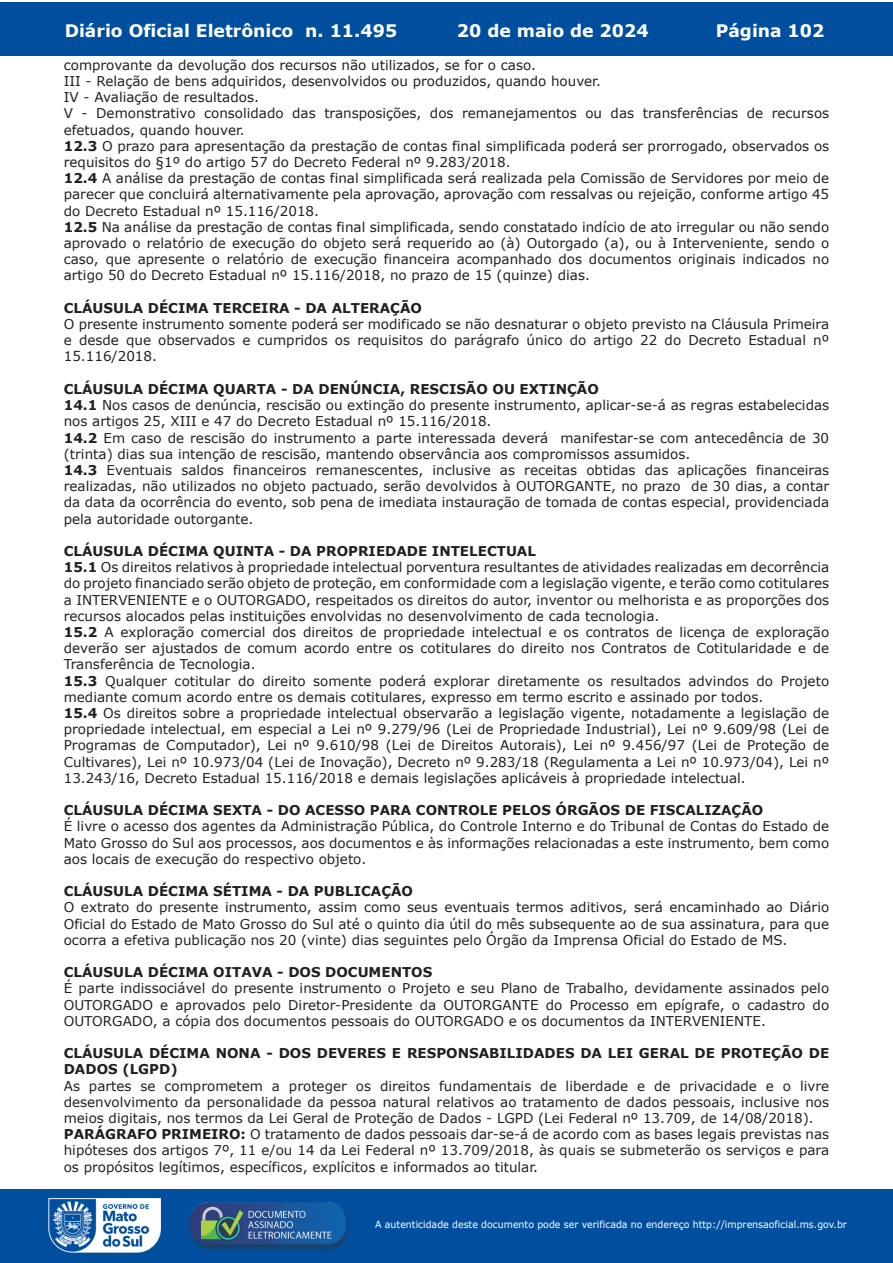
<style>
.page{position:relative;width:893px;height:1263px;background:#fff}
.page>*{position:absolute;margin:0;border:0;box-sizing:border-box;transform-origin:0 0}
.t1{font:700 17.25px "Verdana";color:#fff}
.t2{font:13.5px/16.2px "Verdana";color:#231f20}
.t3{font:700 13.5px/16.2px "Verdana";color:#231f20}
.t4{font:9.9px "Verdana";color:#fff;scale:.95 1}
.s1{font-weight:700}
</style>
<div class="page">
<div style="left:0;top:2px;width:893px;height:53px;background:#004f9f"></div>
<div style="left:1px;top:1189px;width:892px;height:74px;background:#004f9f"></div>
<img style="left:49px;top:1198px;width:111px;height:54px">
<img style="left:185px;top:1201px;width:168px;height:54px">
<p class="t1" style="left:65px;top:18px;width:334px">Diário Oficial Eletrônico n. 11.495</p>
<p class="t1" style="left:457px;top:18px;width:193px">20 de maio de 2024</p>
<p class="t1" style="left:716px;top:18px;width:110px">Página 102</p>
<p class="t2" style="left:64px;top:57px;width:767px">comprovante da devolução dos recursos não utilizados, se for o caso.<br>III - Relação de bens adquiridos, desenvolvidos ou produzidos, quando houver.<br>IV - Avaliação de resultados.<br>V - Demonstrativo consolidado das transposições, dos remanejamentos ou das transferências de recursos efetuados, quando houver.<br><span class="s1">12.3</span> O prazo para apresentação da prestação de contas final simplificada poderá ser prorrogado, observados os requisitos do §1º do artigo 57 do Decreto Federal nº 9.283/2018.<br><span class="s1">12.4</span> A análise da prestação de contas final simplificada será realizada pela Comissão de Servidores por meio de parecer que concluirá alternativamente pela aprovação, aprovação com ressalvas ou rejeição, conforme artigo 45 do Decreto Estadual nº 15.116/2018.<br><span class="s1">12.5</span> Na análise da prestação de contas final simplificada, sendo constatado indício de ato irregular ou não sendo aprovado o relatório de execução do objeto será requerido ao (à) Outorgado (a), ou à Interveniente, sendo o caso, que apresente o relatório de execução financeira acompanhado dos documentos originais indicados no artigo 50 do Decreto Estadual nº 15.116/2018, no prazo de 15 (quinze) dias.</p>
<p class="t3" style="left:64px;top:300px;width:360px">CLÁUSULA DÉCIMA TERCEIRA - DA ALTERAÇÃO</p>
<p class="t2" style="left:64px;top:316px;width:767px;text-align:justify">O presente instrumento somente poderá ser modificado se não desnaturar o objeto previsto na Cláusula Primeira e desde que observados e cumpridos os requisitos do parágrafo único do artigo 22 do Decreto Estadual nº 15.116/2018.</p>
<p class="t2" style="left:64px;top:381px;width:767px"><span class="s1">CLÁUSULA DÉCIMA QUARTA - DA DENÚNCIA, RESCISÃO OU EXTINÇÃO<br>14.1</span> Nos casos de denúncia, rescisão ou extinção do presente instrumento, aplicar-se-á as regras estabelecidas nos artigos 25, XIII e 47 do Decreto Estadual nº 15.116/2018.<br><span class="s1">14.2</span> Em caso de rescisão do instrumento a parte interessada deverá manifestar-se com antecedência de 30 (trinta) dias sua intenção de rescisão, mantendo observância aos compromissos assumidos.<br><span class="s1">14.3</span> Eventuais saldos financeiros remanescentes, inclusive as receitas obtidas das aplicações financeiras realizadas, não utilizados no objeto pactuado, serão devolvidos à OUTORGANTE, no prazo de 30 dias, a contar da data da ocorrência do evento, sob pena de imediata instauração de tomada de contas especial, providenciada pela autoridade outorgante.</p>
<p class="t2" style="left:64px;top:543px;width:767px"><span class="s1">CLÁUSULA DÉCIMA QUINTA - DA PROPRIEDADE INTELECTUAL<br>15.1</span> Os direitos relativos à propriedade intelectual porventura resultantes de atividades realizadas em decorrência do projeto financiado serão objeto de proteção, em conformidade com a legislação vigente, e terão como cotitulares a INTERVENIENTE e o OUTORGADO, respeitados os direitos do autor, inventor ou melhorista e as proporções dos recursos alocados pelas instituições envolvidas no desenvolvimento de cada tecnologia.<br><span class="s1">15.2</span> A exploração comercial dos direitos de propriedade intelectual e os contratos de licença de exploração deverão ser ajustados de comum acordo entre os cotitulares do direito nos Contratos de Cotitularidade e de Transferência de Tecnologia.<br><span class="s1">15.3</span> Qualquer cotitular do direito somente poderá explorar diretamente os resultados advindos do Projeto mediante comum acordo entre os demais cotitulares, expresso em termo escrito e assinado por todos.<br><span class="s1">15.4</span> Os direitos sobre a propriedade intelectual observarão a legislação vigente, notadamente a legislação de propriedade intelectual, em especial a Lei nº 9.279/96 (Lei de Propriedade Industrial), Lei nº 9.609/98 (Lei de Programas de Computador), Lei nº 9.610/98 (Lei de Direitos Autorais), Lei nº 9.456/97 (Lei de Proteção de Cultivares), Lei nº 10.973/04 (Lei de Inovação), Decreto nº 9.283/18 (Regulamenta a Lei nº 10.973/04), Lei nº 13.243/16, Decreto Estadual 15.116/2018 e demais legislações aplicáveis à propriedade intelectual.</p>
<p class="t3" style="left:64px;top:802px;width:701px">CLÁUSULA DÉCIMA SEXTA - DO ACESSO PARA CONTROLE PELOS ÓRGÃOS DE FISCALIZAÇÃO</p>
<p class="t2" style="left:64px;top:818px;width:767px;text-align:justify">É livre o acesso dos agentes da Administração Pública, do Controle Interno e do Tribunal de Contas do Estado de Mato Grosso do Sul aos processos, aos documentos e às informações relacionadas a este instrumento, bem como aos locais de execução do respectivo objeto.</p>
<p class="t3" style="left:64px;top:883px;width:351px">CLÁUSULA DÉCIMA SÉTIMA - DA PUBLICAÇÃO</p>
<p class="t2" style="left:64px;top:899px;width:767px;text-align:justify">O extrato do presente instrumento, assim como seus eventuais termos aditivos, será encaminhado ao Diário Oficial do Estado de Mato Grosso do Sul até o quinto dia útil do mês subsequente ao de sua assinatura, para que ocorra a efetiva publicação nos 20 (vinte) dias seguintes pelo Órgão da Imprensa Oficial do Estado de MS.</p>
<p class="t3" style="left:64px;top:964px;width:370px">CLÁUSULA DÉCIMA OITAVA - DOS DOCUMENTOS</p>
<p class="t2" style="left:64px;top:980px;width:767px;text-align:justify">É parte indissociável do presente instrumento o Projeto e seu Plano de Trabalho, devidamente assinados pelo OUTORGADO e aprovados pelo Diretor-Presidente da OUTORGANTE do Processo em epígrafe, o cadastro do OUTORGADO, a cópia dos documentos pessoais do OUTORGADO e os documentos da INTERVENIENTE.</p>
<p class="t3" style="left:64px;top:1045px;width:767px">CLÁUSULA DÉCIMA NONA - DOS DEVERES E RESPONSABILIDADES DA LEI GERAL DE PROTEÇÃO DE<br>DADOS (LGPD)</p>
<p class="t2" style="left:64px;top:1077px;width:767px">As partes se comprometem a proteger os direitos fundamentais de liberdade e de privacidade e o livre desenvolvimento da personalidade da pessoa natural relativos ao tratamento de dados pessoais, inclusive nos meios digitais, nos termos da Lei Geral de Proteção de Dados - LGPD (Lei Federal nº 13.709, de 14/08/2018).<br><span class="s1">PARÁGRAFO PRIMEIRO:</span> O tratamento de dados pessoais dar-se-á de acordo com as bases legais previstas nas hipóteses dos artigos 7º, 11 e/ou 14 da Lei Federal nº 13.709/2018, às quais se submeterão os serviços e para os propósitos legítimos, específicos, explícitos e informados ao titular.</p>
<p class="t4" style="left:375px;top:1218px;width:498px">A autenticidade deste documento pode ser verificada no endereço http://imprensaoficial.ms.gov.br</p>
</div>
